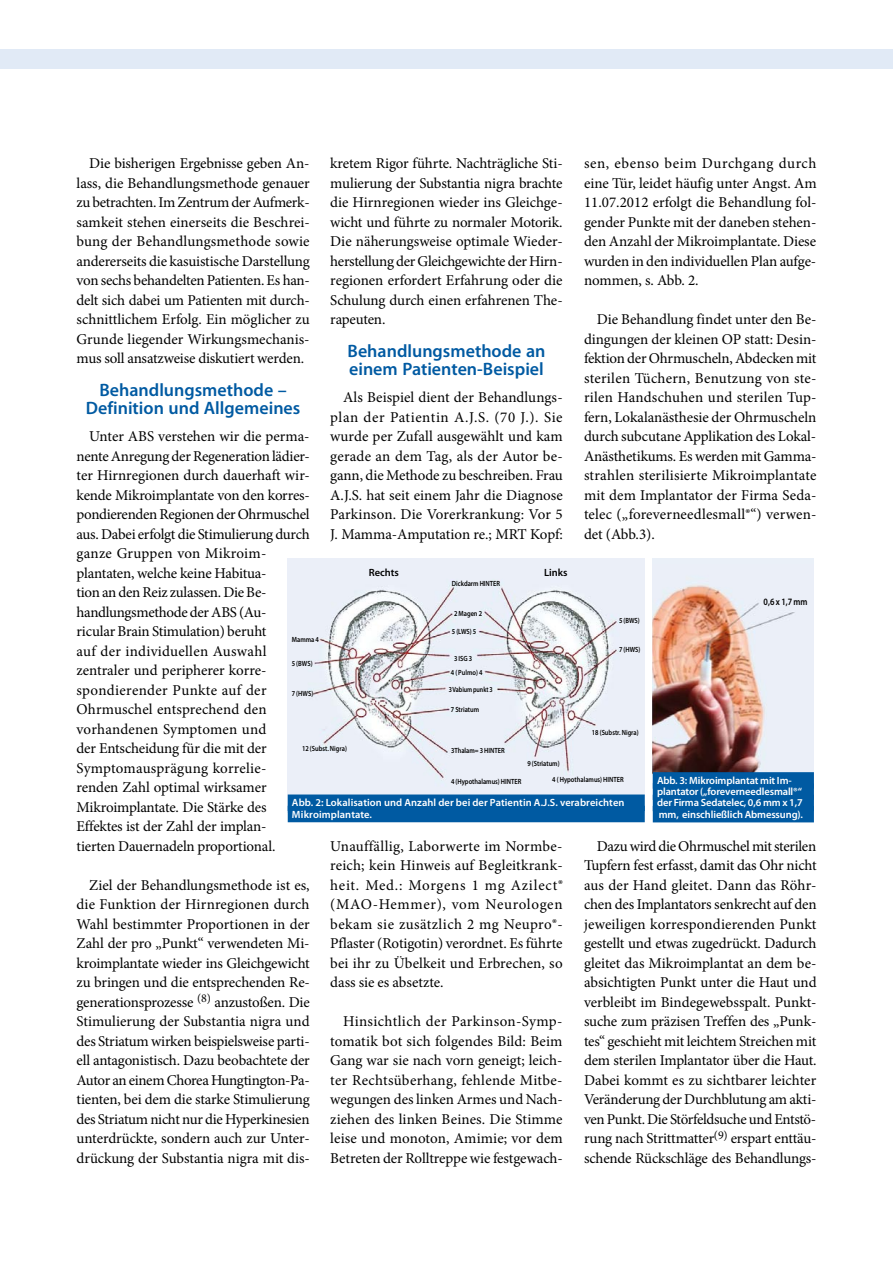
<style>
.page{position:relative;width:893px;height:1263px;background:#fff}
.page>*{position:absolute;margin:0;border:0;box-sizing:border-box;transform-origin:0 0}
.t1{font:600 18px/18px "Myriad Pro";color:#005aa2}
.t2{font:15px/19.5px "Minion Pro";letter-spacing:-.01em;color:#000;text-align:justify}
.t3{font:600 10.5px/11.2px "Myriad Pro";letter-spacing:-.01em;color:#fff}
.t4{font:600 10.5px/11.2px "Myriad Pro";letter-spacing:.01em;color:#fff}
.t5{font:600 10.5px "Myriad Pro";color:#000}
.t6{font:600 9.75px "Myriad Pro";color:#000;scale:.85 1}
.t7{font:600 7.5px/13.5px "Myriad Pro";color:#000;scale:.85 1}
.t8{font:600 7.5px "Myriad Pro";color:#000;scale:.8 1}
</style>
<div class="page">
<div style="left:0;top:50px;width:893px;height:19px;background:#e1eaf6"></div>
<img style="left:288px;top:558px;width:357px;height:236px">
<div style="left:288px;top:794px;width:357px;height:17px;background:#005aa2"></div>
<div style="left:288px;top:806px;width:357px;height:16px;background:#005aa2"></div>
<div style="left:653px;top:558px;width:161px;height:226px;background:#eaf0f8"></div>
<img style="left:653px;top:585px;width:142px;height:187px">
<div style="left:653px;top:772px;width:161px;height:17px;background:#005aa2"></div>
<div style="left:653px;top:783px;width:161px;height:17px;background:#005aa2"></div>
<div style="left:653px;top:795px;width:161px;height:16px;background:#005aa2"></div>
<div style="left:653px;top:806px;width:161px;height:16px;background:#005aa2"></div>
<p class="t2" style="left:77px;top:154px;width:235px;text-indent:13px">Die bisherigen Ergebnisse geben An&shy;lass, die Behandlungsmethode genauer zu betrachten. Im Zentrum der Aufmerk&shy;samkeit stehen einerseits die Beschrei&shy;bung der Behandlungsmethode sowie andererseits die kasuistische Darstellung von sechs behandelten Patienten. Es han&shy;delt sich dabei um Patienten mit durch&shy;schnittlichem Erfolg. Ein möglicher zu Grunde liegender Wirkungsmechanis&shy;mus soll ansatzweise diskutiert werden.</p>
<p class="t1" style="left:86px;top:380px;width:216px;text-align:center">Behandlungsmethode –<br>Definition und Allgemeines</p>
<p class="t2" style="left:77px;top:427px;width:235px;text-align:left;text-indent:13px">Unter ABS verstehen wir die perma&shy;nente Anregung der Regeneration lädier&shy;ter Hirnregionen durch dauerhaft wir&shy;kende Mikroimplantate von den korres&shy;pondierenden Regionen der Ohrmuschel aus. Dabei erfolgt die Stimulierung durch ganze Gruppen von Mikroim&shy;plantaten, welche keine Habitua-<br>tion an den Reiz zulassen. Die Be&shy;handlungsmethode der ABS (Au-<br>ricular Brain Stimulation) beruht<br>auf der individuellen Auswahl zentraler und peripherer korre&shy;spondierender Punkte auf der Ohrmuschel entsprechend den vorhandenen Symptomen und<br>der Entscheidung für die mit der Symptomausprägung korrelie&shy;renden Zahl optimal wirksamer Mikroimplantate. Die Stärke des Effektes ist der Zahl der implan-<br>tierten Dauernadeln proportional.</p>
<p class="t2" style="left:77px;top:875px;width:235px;text-indent:13px">Ziel der Behandlungsmethode ist es, die Funktion der Hirnregionen durch Wahl bestimmter Proportionen in der Zahl der pro „Punkt“ verwendeten Mi&shy;kroimplantate wieder ins Gleichgewicht zu bringen und die entsprechenden Re&shy;generationsprozesse <sup>(8)</sup> anzustoßen. Die Stimulierung der Substantia nigra und des Striatum wirken beispielsweise parti&shy;ell antagonistisch. Dazu beobachtete der Autor an einem Chorea Hungtington-Pa&shy;tienten, bei dem die starke Stimulierung des Striatum nicht nur die Hyperkinesien unterdrückte, sondern auch zur Unter&shy;drückung der Substantia nigra mit dis-</p>
<p class="t2" style="left:330px;top:154px;width:234px">kretem Rigor führte. Nachträgliche Sti&shy;mulierung der Substantia nigra brachte die Hirnregionen wieder ins Gleichge&shy;wicht und führte zu normaler Motorik.<br>Die näherungsweise optimale Wieder&shy;herstellung der Gleichgewichte der Hirn&shy;regionen erfordert Erfahrung oder die Schulung durch einen erfahrenen The&shy;rapeuten.</p>
<p class="t1" style="left:348px;top:341px;width:199px">Behandlungsmethode an einem Patienten-Beispiel</p>
<p class="t2" style="left:330px;top:388px;width:234px;text-indent:13px">Als Beispiel dient der Behandlungs&shy;plan der Patientin A.J.S. (70 J.). Sie wurde per Zufall ausgewählt und kam gerade an dem Tag, als der Autor be&shy;gann, die Methode zu beschreiben. Frau A.J.S. hat seit einem Jahr die Diagnose Parkinson. Die Vorerkrankung: Vor 5<br>J. Mamma-Amputation re.; MRT Kopf:</p>
<p class="t2" style="left:584px;top:154px;width:234px">sen, ebenso beim Durchgang durch eine Tür, leidet häufig unter Angst. Am 11.07.2012 erfolgt die Behandlung fol&shy;gender Punkte mit der daneben stehen&shy;den Anzahl der Mikroimplantate. Diese wurden in den individuellen Plan aufge&shy;nommen, s. Abb. 2.</p>
<p class="t2" style="left:584px;top:310px;width:234px;text-indent:13px">Die Behandlung findet unter den Be&shy;dingungen der kleinen OP statt: Desin&shy;fektion der Ohrmuscheln, Abdecken mit sterilen Tüchern, Benutzung von ste&shy;rilen Handschuhen und sterilen Tup&shy;fern, Lokalanästhesie der Ohrmuscheln durch subcutane Applikation des Lokal-Anästhetikums. Es werden mit Gamma&shy;strahlen sterilisierte Mikroimplantate mit dem Implantator der Firma Seda&shy;telec („foreverneedlesmall®“) verwen&shy;det (Abb.3).</p>
<p class="t5" style="left:369px;top:566px;width:32px">Rechts</p>
<p class="t5" style="left:544px;top:566px;width:25px">Links</p>
<p class="t7" style="left:452px;top:576px;width:58px">Dickdarm HINTER</p>
<p class="t7" style="left:454px;top:607px;width:35px">2 Magen 2</p>
<p class="t7" style="left:452px;top:625px;width:30px">5 (LWS) 5</p>
<p class="t7" style="left:451px;top:652px;width:39px;text-indent:3px">3 ISG 3<br>4 ( Pulmo) 4</p>
<p class="t8" style="left:449px;top:685px;width:56px">3 Vabium punkt 3</p>
<p class="t7" style="left:451px;top:703px;width:35px">7 Striatum</p>
<p class="t7" style="left:451px;top:744px;width:65px">3Thalam= 3 HINTER</p>
<p class="t7" style="left:451px;top:774px;width:84px">4 (Hypothalamus) HINTER</p>
<p class="t3" style="left:657px;top:774px;width:148px">Abb. 3: Mikroimplantat mit Im&shy;plantator („foreverneedlesmall®“ der Firma Sedatelec, 0,6 mm x 1,7 mm, einschließlich Abmessung).</p>
<p class="t6" style="left:764px;top:596px;width:53px">0,6 x 1,7 mm</p>
<p class="t7" style="left:619px;top:614px;width:26px">5 (BWS)</p>
<p class="t7" style="left:619px;top:642px;width:27px">7 (HWS)</p>
<p class="t7" style="left:292px;top:632px;width:33px">Mamma 4</p>
<p class="t7" style="left:292px;top:657px;width:26px">5 (BWS)</p>
<p class="t7" style="left:292px;top:687px;width:27px">7 (HWS)</p>
<p class="t7" style="left:592px;top:725px;width:57px">18 (Substr. Nigra)</p>
<p class="t7" style="left:302px;top:741px;width:54px">12 (Subst. Nigra)</p>
<p class="t7" style="left:527px;top:757px;width:39px">9 (Striatum)</p>
<p class="t7" style="left:552px;top:772px;width:86px">4 ( Hypothalamus) HINTER</p>
<p class="t4" style="left:292px;top:797px;width:334px">Abb. 2: Lokalisation und Anzahl der bei der Patientin A.J.S. verabreichten<br>Mikroimplantate.</p>
<p class="t2" style="left:584px;top:836px;width:234px;text-indent:13px">Dazu wird die Ohrmuschel mit sterilen Tupfern fest erfasst, damit das Ohr nicht aus der Hand gleitet. Dann das Röhr&shy;chen des Implantators senkrecht auf den jeweiligen korrespondierenden Punkt gestellt und etwas zugedrückt. Dadurch gleitet das Mikroimplantat an dem be&shy;absichtigten Punkt unter die Haut und verbleibt im Bindegewebsspalt. Punkt&shy;suche zum präzisen Treffen des „Punk&shy;tes“ geschieht mit leichtem Streichen mit dem sterilen Implantator über die Haut.<br>Dabei kommt es zu sichtbarer leichter Veränderung der Durchblutung am akti&shy;ven Punkt. Die Störfeldsuche und Entstö&shy;rung nach Strittmatter<sup>(9)</sup> erspart enttäu&shy;schende Rückschläge des Behandlungs-</p>
<p class="t2" style="left:330px;top:836px;width:234px">Unauffällig, Laborwerte im Normbe&shy;reich; kein Hinweis auf Begleitkrank&shy;heit. Med.: Morgens 1 mg Azilect® (MAO-Hemmer), vom Neurologen bekam sie zusätzlich 2 mg Neupro®- Pflaster (Rotigotin) verordnet. Es führte bei ihr zu Übelkeit und Erbrechen, so dass sie es absetzte.</p>
<p class="t2" style="left:330px;top:1012px;width:234px;text-indent:13px">Hinsichtlich der Parkinson-Symp&shy;tomatik bot sich folgendes Bild: Beim Gang war sie nach vorn geneigt; leich&shy;ter Rechtsüberhang, fehlende Mitbe&shy;wegungen des linken Armes und Nach&shy;ziehen des linken Beines. Die Stimme leise und monoton, Amimie; vor dem Betreten der Rolltreppe wie festgewach-</p>
</div>
